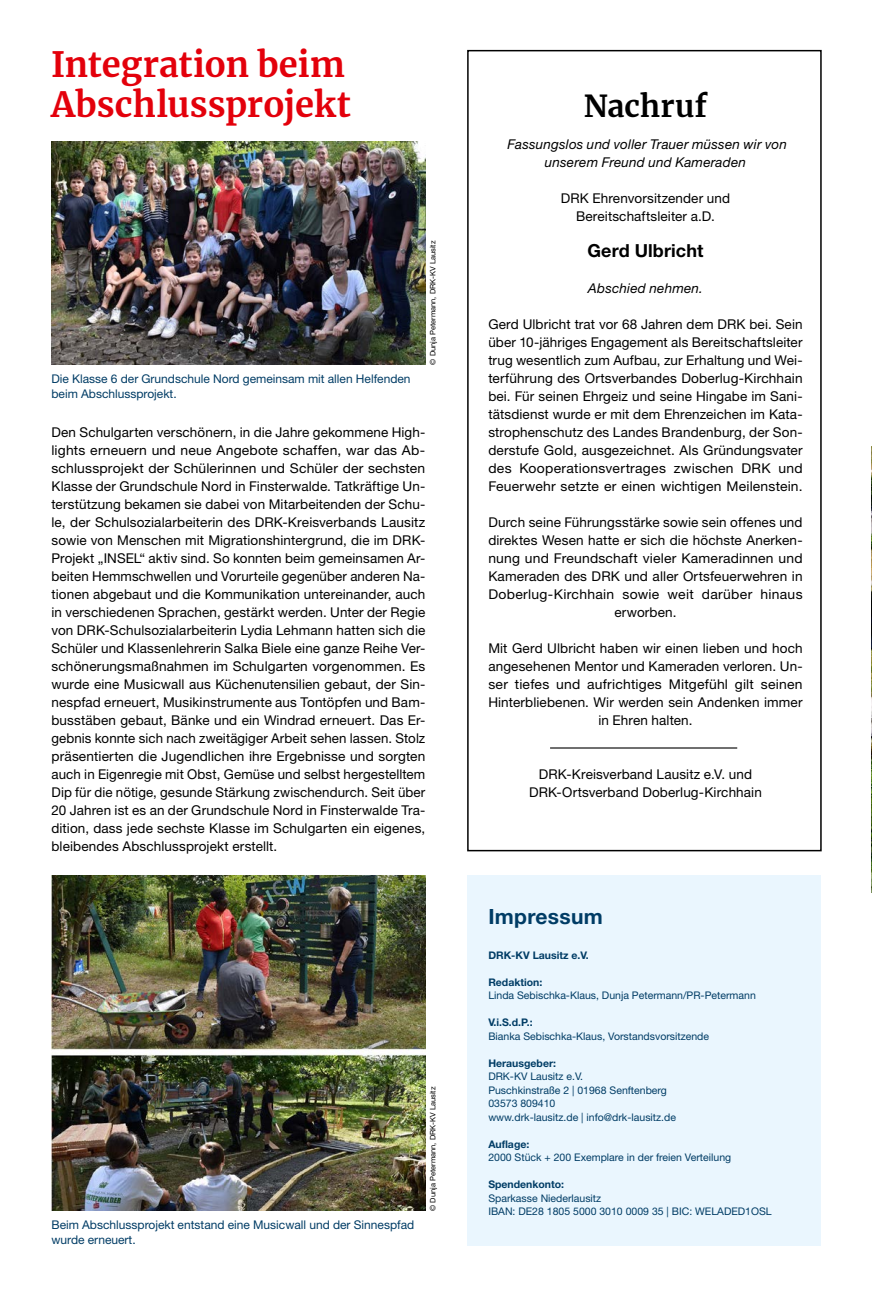
<style>
.page{position:relative;width:872px;height:1297px;background:#fff}
.page>*{position:absolute;margin:0;border:0;box-sizing:border-box;transform-origin:0 0}
.MGB_Headline_23{font:700 34.5px/40.5px "Merriweather";color:#e3000b}
.MGB_Headline{font:700 30px "Merriweather";letter-spacing:.01em;color:#000}
.t1{font:700 21px "Helvetica Neue LT Pro";letter-spacing:.015em;color:#003c65}
.MGB_Copy{font:700 18px "Helvetica Neue LT Pro";letter-spacing:.01em;color:#000}
.MGB_Copy-2{font:13.5px/18px "Helvetica Neue LT Pro";letter-spacing:.01em;color:#000;text-align:center}
.MGB_Copy-3{font:italic 13.5px/18px "Helvetica Neue LT Pro";letter-spacing:.015em;color:#000;text-align:center}
.MGB_BU{font:12px/15px "Helvetica Neue LT Pro";color:#003c65}
.MGB_Impressum{font:10.5px "Helvetica Neue LT Pro";color:#003c65}
.MGB_Impressum-2{font:700 10.5px "Helvetica Neue LT Pro";color:#003c65}
.MGB_Fotocredits{font:7.5px "Helvetica Neue LT Pro";color:#000}
</style>
<div class="page">
<div style="left:467px;top:50px;width:354px;height:801px;border:2px solid #000"></div>
<img style="left:871px;top:446px;width:1px;height:447px">
<div style="left:468px;top:875px;width:353px;height:371px;background:#eaf6fe"></div>
<img style="left:51px;top:875px;width:374px;height:336px">
<img style="left:51px;top:142px;width:375px;height:223px">
<hr style="left:550px;top:747px;width:187px;height:1px;background:#000">
<p class="MGB_Headline_23" style="left:51px;top:43px;width:301px">Integration beim<br>Abschlussprojekt</p>
<p class="MGB_BU" style="left:51px;top:370px;width:361px">Die Klasse 6 der Grundschule Nord gemeinsam mit allen Helfenden beim Abschlussprojekt.</p>
<p class="MGB_Fotocredits" style="left:428px;top:365px;width:125px;rotate:-90deg">© Dunja Petermann, DRK-KV Lausitz</p>
<p class="MGB_Copy-2" style="left:51px;top:422px;width:375px;text-align:justify">Den Schulgarten verschönern, in die Jahre gekommene High&shy;lights erneuern und neue Angebote schaffen, war das Ab&shy;schlussprojekt der Schülerinnen und Schüler der sechsten Klasse der Grundschule Nord in Finsterwalde. Tatkräftige Un&shy;terstützung bekamen sie dabei von Mitarbeitenden der Schu&shy;le, der Schulsozialarbeiterin des DRK-Kreisverbands Lausitz sowie von Menschen mit Migrationshintergrund, die im DRK-Projekt „INSEL“ aktiv sind. So konnten beim gemeinsamen Ar&shy;beiten Hemmschwellen und Vorurteile gegenüber anderen Na&shy;tionen abgebaut und die Kommunikation untereinander, auch in verschiedenen Sprachen, gestärkt werden. Unter der Regie von DRK-Schulsozialarbeiterin Lydia Lehmann hatten sich die Schüler und Klassenlehrerin Salka Biele eine ganze Reihe Ver&shy;schönerungsmaßnahmen im Schulgarten vorgenommen. Es wurde eine Musicwall aus Küchenutensilien gebaut, der Sin&shy;nespfad erneuert, Musikinstrumente aus Tontöpfen und Bam&shy;busstäben gebaut, Bänke und ein Windrad erneuert. Das Er&shy;gebnis konnte sich nach zweitägiger Arbeit sehen lassen. Stolz präsentierten die Jugendlichen ihre Ergebnisse und sorgten auch in Eigenregie mit Obst, Gemüse und selbst hergestelltem Dip für die nötige, gesunde Stärkung zwischendurch. Seit über 20 Jahren ist es an der Grundschule Nord in Finsterwalde Tra&shy;dition, dass jede sechste Klasse im Schulgarten ein eigenes, bleibendes Abschlussprojekt erstellt.</p>
<p class="MGB_BU" style="left:51px;top:1216px;width:364px">Beim Abschlussprojekt entstand eine Musicwall und der Sinnespfad wurde erneuert.</p>
<p class="MGB_Fotocredits" style="left:428px;top:1211px;width:125px;rotate:-90deg">© Dunja Petermann, DRK-KV Lausitz</p>
<p class="MGB_Headline" style="left:584px;top:85px;width:125px">Nachruf</p>
<p class="MGB_Copy-3" style="left:507px;top:134px;width:281px">Fassungslos und voller Trauer müssen wir von unserem Freund und Kameraden</p>
<p class="MGB_Copy-2" style="left:561px;top:188px;width:171px">DRK Ehrenvorsitzender und<br>Bereitschaftsleiter a.D.</p>
<p class="MGB_Copy" style="left:587px;top:239px;width:118px">Gerd Ulbricht</p>
<p class="MGB_Copy-3" style="left:588px;top:278px;width:116px">Abschied nehmen.</p>
<p class="MGB_Copy-2" style="left:488px;top:314px;width:316px;text-align:justify">Gerd Ulbricht trat vor 68 Jahren dem DRK bei. Sein über 10-jähriges Engagement als Bereitschaftsleiter trug wesentlich zum Aufbau, zur Erhaltung und Wei&shy;terführung des Ortsverbandes Doberlug-Kirchhain bei. Für seinen Ehrgeiz und seine Hingabe im Sani&shy;tätsdienst wurde er mit dem Ehrenzeichen im Kata&shy;strophenschutz des Landes Brandenburg, der Son&shy;derstufe Gold, ausgezeichnet. Als Gründungsvater des Kooperationsvertrages zwischen DRK und Feuerwehr setzte er einen wichtigen Meilenstein.</p>
<p class="MGB_Copy-2" style="left:488px;top:512px;width:316px">Durch seine Führungsstärke sowie sein offenes und direktes Wesen hatte er sich die höchste Anerken&shy;nung und Freundschaft vieler Kameradinnen und Kameraden des DRK und aller Ortsfeuerwehren in Doberlug-Kirchhain sowie weit darüber hinaus erworben.</p>
<p class="MGB_Copy-2" style="left:488px;top:638px;width:316px">Mit Gerd Ulbricht haben wir einen lieben und hoch angesehenen Mentor und Kameraden verloren. Un&shy;ser tiefes und aufrichtiges Mitgefühl gilt seinen Hinterbliebenen. Wir werden sein Andenken immer in Ehren halten.</p>
<p class="MGB_Copy-2" style="left:529px;top:764px;width:234px">DRK-Kreisverband Lausitz e.V. und<br>DRK-Ortsverband Doberlug-Kirchhain</p>
<p class="t1" style="left:488px;top:903px;width:116px">Impressum</p>
<p class="MGB_Impressum-2" style="left:488px;top:949px;width:102px">DRK-KV Lausitz e.V.</p>
<p class="MGB_Impressum-2" style="left:488px;top:976px;width:56px">Redaktion:</p>
<p class="MGB_Impressum" style="left:488px;top:989px;width:269px">Linda Sebischka-Klaus, Dunja Petermann/PR-Petermann</p>
<p class="MGB_Impressum-2" style="left:488px;top:1016px;width:46px">V.i.S.d.P.:</p>
<p class="MGB_Impressum" style="left:488px;top:1030px;width:222px">Bianka Sebischka-Klaus, Vorstandsvorsitzende</p>
<p class="MGB_Impressum-2" style="left:488px;top:1057px;width:69px">Herausgeber:</p>
<p class="MGB_Impressum" style="left:488px;top:1070px;width:96px">DRK-KV Lausitz e.V.</p>
<p class="MGB_Impressum" style="left:488px;top:1084px;width:180px">Puschkinstraße 2 | 01968 Senftenberg</p>
<p class="MGB_Impressum" style="left:488px;top:1097px;width:69px">03573 809410</p>
<p class="MGB_Impressum" style="left:488px;top:1111px;width:189px">www.drk-lausitz.de | info@drk-lausitz.de</p>
<p class="MGB_Impressum-2" style="left:488px;top:1138px;width:43px">Auflage:</p>
<p class="MGB_Impressum" style="left:488px;top:1151px;width:244px">2000 Stück + 200 Exemplare in der freien Verteilung</p>
<p class="MGB_Impressum-2" style="left:488px;top:1178px;width:77px">Spendenkonto:</p>
<p class="MGB_Impressum" style="left:488px;top:1192px;width:114px">Sparkasse Niederlausitz</p>
<p class="MGB_Impressum" style="left:488px;top:1205px;width:285px">IBAN: DE28 1805 5000 3010 0009 35 | BIC: WELADED1OSL</p>
</div>
